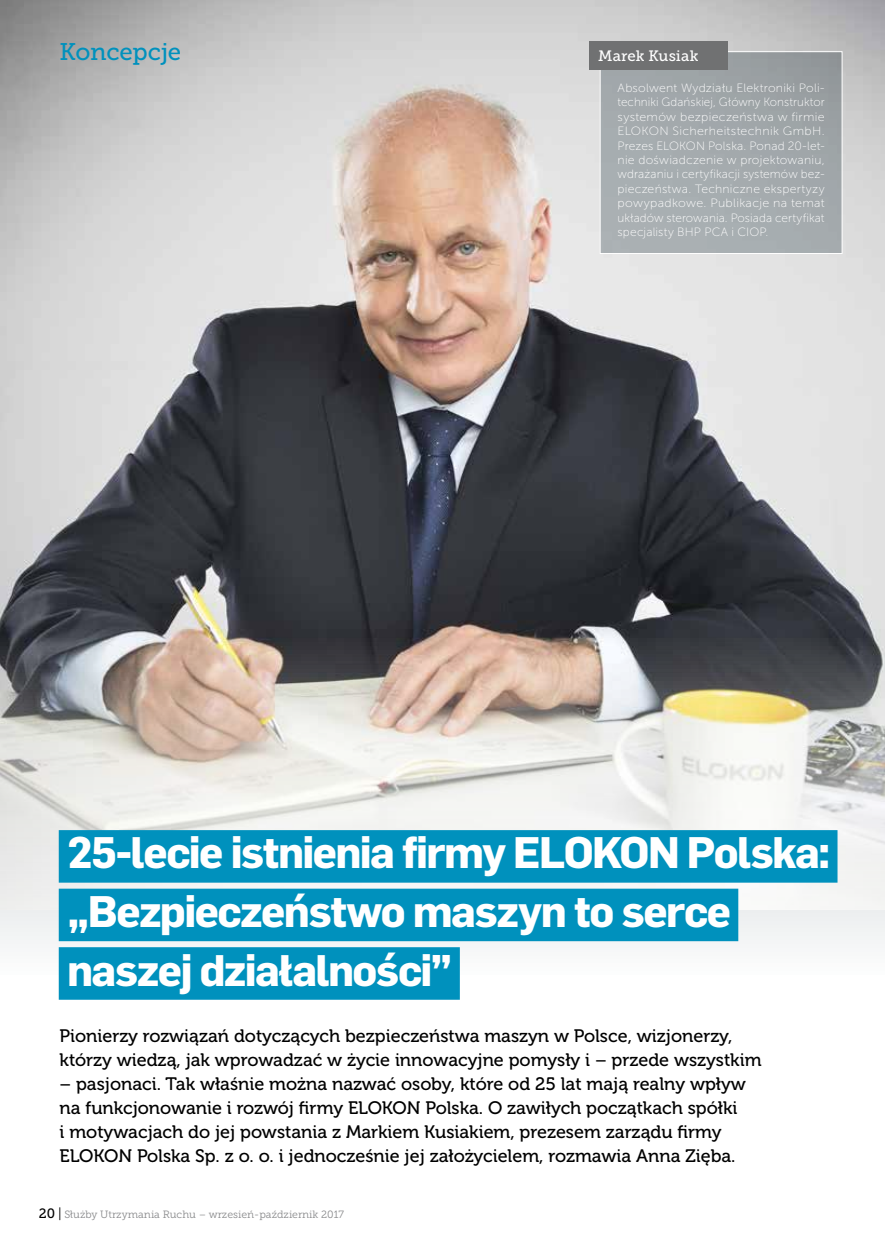
<style>
.page{position:relative;width:885px;height:1251px;background:#fff}
.page>*{position:absolute;margin:0;border:0;box-sizing:border-box;transform-origin:0 0}
.t1{font:700 43.2px/58.5px "Flama";letter-spacing:-.035em;color:#fff}
.t2{font:24px "Museo Slab 500";letter-spacing:-.01em;color:#0091bd}
.t3{font:18px/24px "Museo 500";color:#000}
.t4{font:15px "Museo Slab 500";letter-spacing:.01em;color:#fff}
.t5{font:12px/14.4px "Museo Sans 100";letter-spacing:.01em;color:#fff;text-align:justify}
.t6{font:10.5px "Museo Slab 300";color:#87888a}
.s1{font-family:"Museo Slab 500";font-size:13.5px;color:#000}
.s2{font-size:13.5px;color:#000}
</style>
<div class="page">
<div style="left:0;top:0;width:884px;height:974px;background:#f5f6f7"></div>
<img style="left:0;top:0;width:884px;height:909px">
<div style="left:600px;top:52px;width:242px;height:201px;background:#a3adb2"></div>
<div style="left:599px;top:51px;width:243px;height:203px;border:1px solid #fff"></div>
<div style="left:589px;top:42px;width:139px;height:28px;background:#707172"></div>
<div style="left:59px;top:830px;width:778px;height:52px;background:#0091bd"></div>
<div style="left:59px;top:888px;width:679px;height:53px;background:#0091bd"></div>
<div style="left:59px;top:947px;width:401px;height:52px;background:#0091bd"></div>
<h2 class="t2" style="left:60px;top:38px;width:123px">Koncepcje</h2>
<p class="t4" style="left:598px;top:48px;width:102px">Marek Kusiak</p>
<p class="t5" style="left:617px;top:81px;width:208px">Absolwent Wydziału Elektroniki Poli&shy;techniki Gdańskiej, Główny Konstruktor systemów bezpieczeństwa w firmie ELOKON Sicherheitstechnik GmbH.<br>Prezes ELOKON Polska. Ponad 20-let&shy;nie doświadczenie w projektowaniu, wdrażaniu i certyfikacji systemów bez&shy;pieczeństwa. Techniczne ekspertyzy powypadkowe. Publikacje na temat układów sterowania. Posiada certyfikat specjalisty BHP PCA i CIOP.</p>
<h1 class="t1" style="left:67px;top:820px;width:764px">25-lecie istnienia firmy ELOKON Polska: „Bezpieczeństwo maszyn to serce naszej działalności”</h1>
<p class="t3" style="left:60px;top:1023px;width:703px">Pionierzy rozwiązań dotyczących bezpieczeństwa maszyn w Polsce, wizjonerzy, którzy wiedzą, jak wprowadzać w życie innowacyjne pomysły i – przede wszystkim</p>
<p class="t3" style="left:60px;top:1071px;width:687px">– pasjonaci. Tak właśnie można nazwać osoby, które od 25 lat mają realny wpływ na funkcjonowanie i rozwój firmy ELOKON Polska. O zawiłych początkach spółki i motywacjach do jej powstania z Markiem Kusiakiem, prezesem zarządu firmy ELOKON Polska Sp. z o. o. i jednocześnie jej założycielem, rozmawia Anna Zięba.</p>
<p class="t6" style="left:39px;top:1208px;width:306px"><span class="s1">20</span> <span class="s2">|</span> Służby Utrzymania Ruchu – wrzesień-październik 2017</p>
</div>
